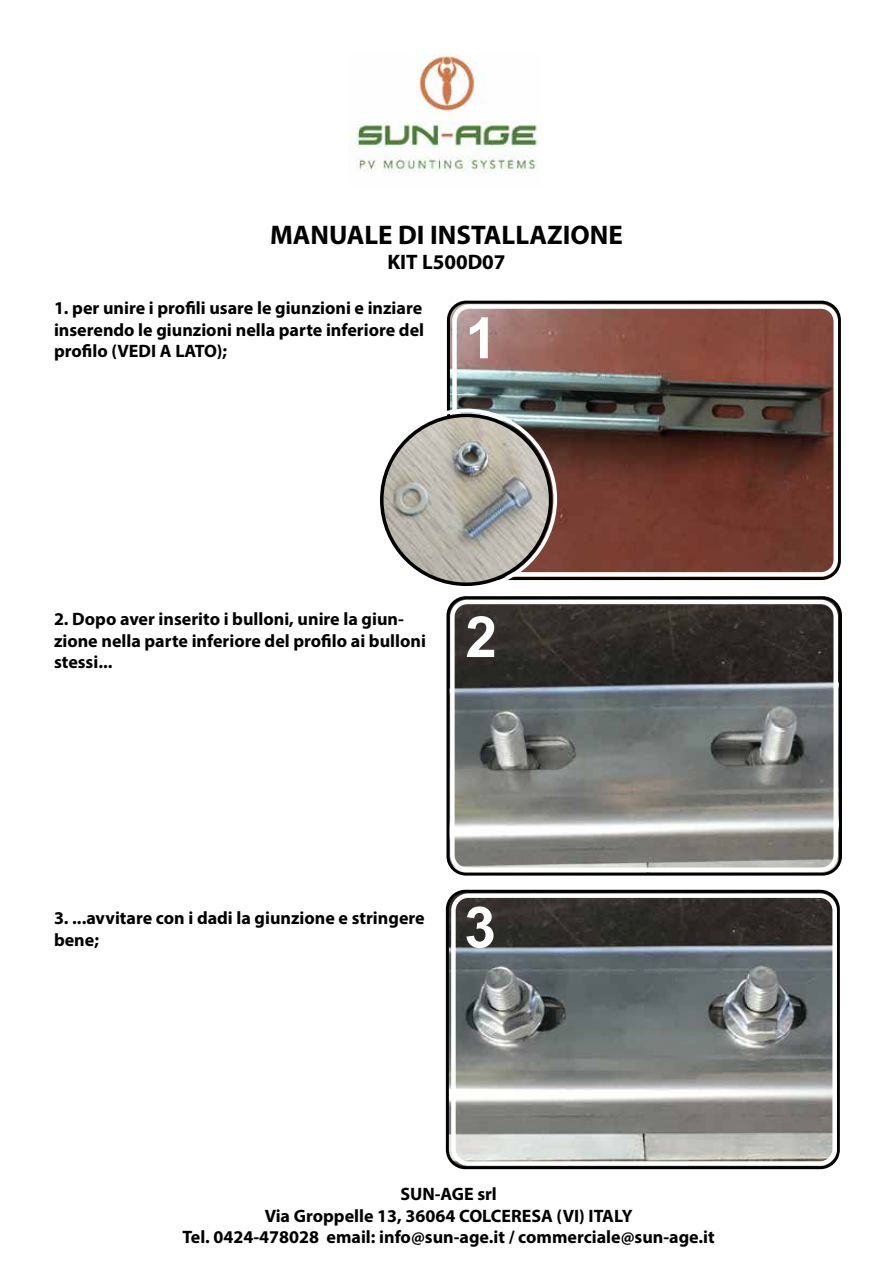
<style>
.page{position:relative;width:893px;height:1263px;background:#fff}
.page>*{position:absolute;margin:0;border:0;box-sizing:border-box;transform-origin:0 0}
.t1{font:700 57px "Arial";color:#fff}
.t2{font:700 27px "Myriad Pro";color:#000}
.t3{font:700 21px "Myriad Pro";color:#000}
.t4{font:700 18px/21.6px "Myriad Pro";color:#000}
</style>
<div class="page">
<img style="left:349px;top:54px;width:189px;height:119px">
<img style="left:448px;top:302px;width:389px;height:274px">
<div style="left:447px;top:301px;width:394px;height:279px;border:3px solid #000;border-radius:18px"></div>
<img style="left:450px;top:600px;width:390px;height:274px">
<div style="left:446px;top:596px;width:396px;height:279px;border:3px solid #000;border-radius:18px"></div>
<img style="left:447px;top:891px;width:389px;height:277px">
<div style="left:446px;top:890px;width:394px;height:279px;border:3px solid #000;border-radius:18px"></div>
<div style="left:450px;top:600px;width:388px;height:272px;border:4px solid #fff;border-radius:15px"></div>
<div style="left:452px;top:304px;width:386px;height:273px;border:4px solid #fff;border-radius:15px"></div>
<div style="left:451px;top:893px;width:386px;height:273px;border:4px solid #fff;border-radius:15px"></div>
<div style="left:376px;top:409px;width:181px;height:181px;border:4px solid #fff;border-radius:50%"></div>
<img style="left:382px;top:415px;width:169px;height:169px;border-radius:84px">
<div style="left:380px;top:414px;width:172px;height:172px;border:4px solid #000;border-radius:50%"></div>
<h2 class="t2" style="left:270px;top:217px;width:354px">MANUALE DI INSTALLAZIONE</h2>
<p class="t3" style="left:387px;top:249px;width:120px">KIT L500D07</p>
<p class="t4" style="left:54px;top:297px;width:372px;text-align:justify">1. per unire i profili usare le giunzioni e inziare inserendo le giunzioni nella parte inferiore del profilo (VEDI A LATO);</p>
<h1 class="t1" style="left:465px;top:301px;width:33px">1</h1>
<p class="t4" style="left:54px;top:608px;width:373px">2. Dopo aver inserito i bulloni, unire la giun&shy;zione nella parte inferiore del profilo ai bulloni stessi...</p>
<h1 class="t1" style="left:465px;top:599px;width:33px">2</h1>
<p class="t4" style="left:54px;top:906px;width:372px">3. ...avvitare con i dadi la giunzione e stringere bene;</p>
<h1 class="t1" style="left:464px;top:890px;width:33px">3</h1>
<p class="t4" style="left:183px;top:1182px;width:534px;text-align:center">SUN-AGE srl<br>Via Groppelle 13, 36064 COLCERESA (VI) ITALY<br>Tel. 0424-478028 email: info@sun-age.it / commerciale@sun-age.it</p>
</div>
